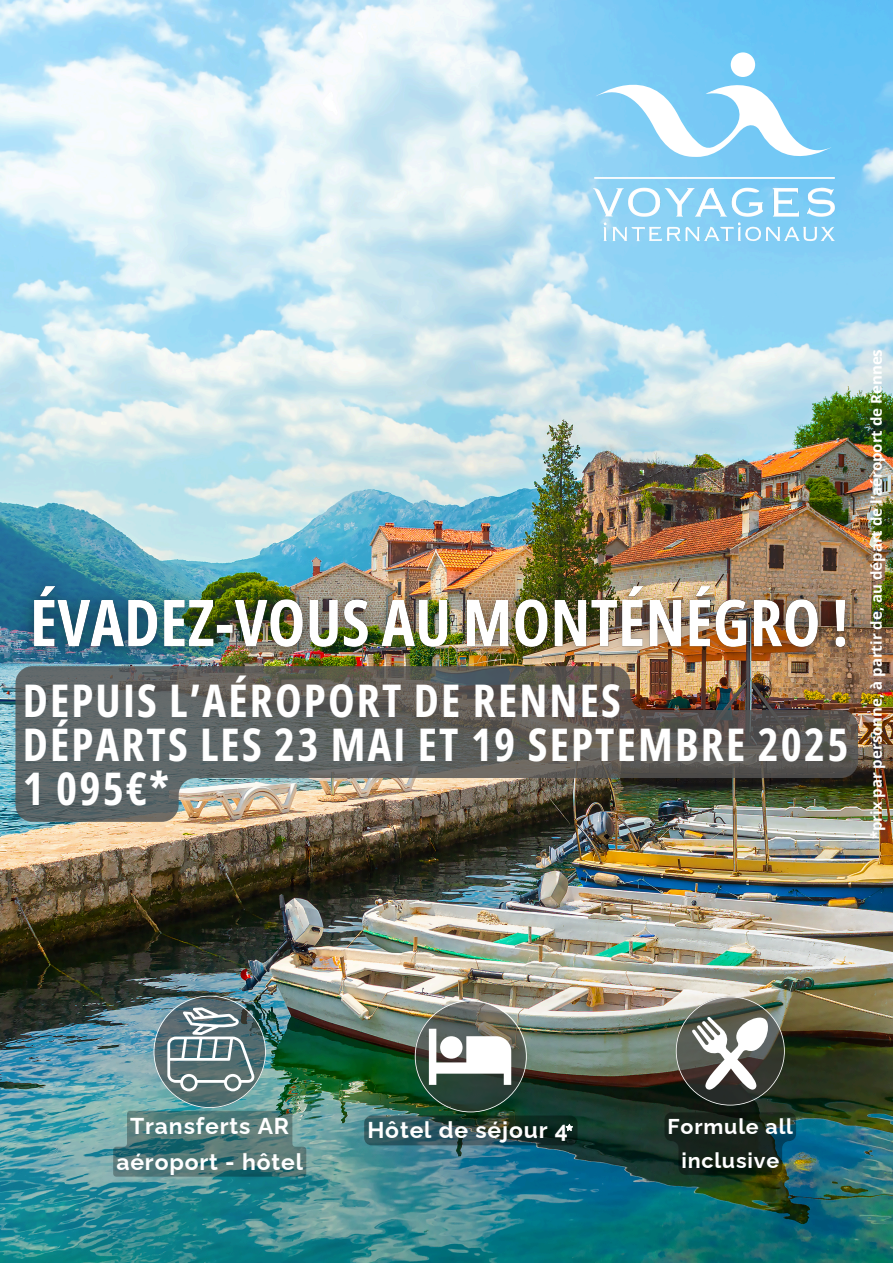
<style>
.page{position:relative;width:893px;height:1263px;background:#fff}
.page>*{position:absolute;margin:0;border:0;box-sizing:border-box;transform-origin:0 0}
.t1{font:700 45px "Open Sans Condensed";letter-spacing:.05em;color:#fff}
.t2{font:700 22.88px/35.9px "Raleway";letter-spacing:.04em;color:#fff;text-align:center}
.t3{font:700 21.45px/33.8px "Raleway";letter-spacing:.04em;color:#fff;text-align:center}
.t4{font:700 15px "Open Sans";color:#fff}
</style>
<div class="page">
<img style="left:0;top:0;width:893px;height:1263px">
<div style="left:730px;top:52px;width:25px;height:25px;background:#fff;border-radius:50%"></div>
<svg style="left:595px;top:84px;width:166px;height:73px"></svg>
<svg style="left:705px;top:85px;width:126px;height:71px;fill:#73c8f5"></svg>
<img style="left:587px;top:171px;width:254px;height:77px">
<img style="left:415px;top:1000px;width:112px;height:112px">
<div style="left:364px;top:1115px;width:213px;height:30px;background:#000;border-radius:7px;opacity:.36"></div>
<svg style="left:566px;top:1124px;width:7px;height:7px"></svg>
<svg style="left:676px;top:996px;width:109px;height:109px"></svg>
<img style="left:113px;top:996px;width:193px;height:181px">
<svg style="left:664px;top:1112px;width:132px;height:63px;background:#162a23"></svg>
<img style="left:15px;top:672px;width:843px;height:150px">
<img style="left:12px;top:566px;width:856px;height:106px">
<h2 class="t1" style="left:23px;top:669px;width:599px">DEPUIS L’AÉROPORT DE RENNES</h2>
<h2 class="t1" style="left:23px;top:713px;width:827px">DÉPARTS LES 23 MAI ET 19 SEPTEMBRE 2025</h2>
<p class="t1" style="left:23px;top:757px;width:148px">1 095€*</p>
<p class="t4" style="left:865px;top:839px;width:492px;rotate:-90deg">*prix par personne, à partir de, au départ de l’aéroport de Rennes</p>
<p class="t2" style="left:116px;top:1108px;width:188px">Transferts AR aéroport - hôtel</p>
<p class="t2" style="left:367px;top:1112px;width:202px">Hôtel de séjour 4</p>
<h2 class="t3" style="left:667px;top:1110px;width:127px">Formule all inclusive</h2>
</div>
